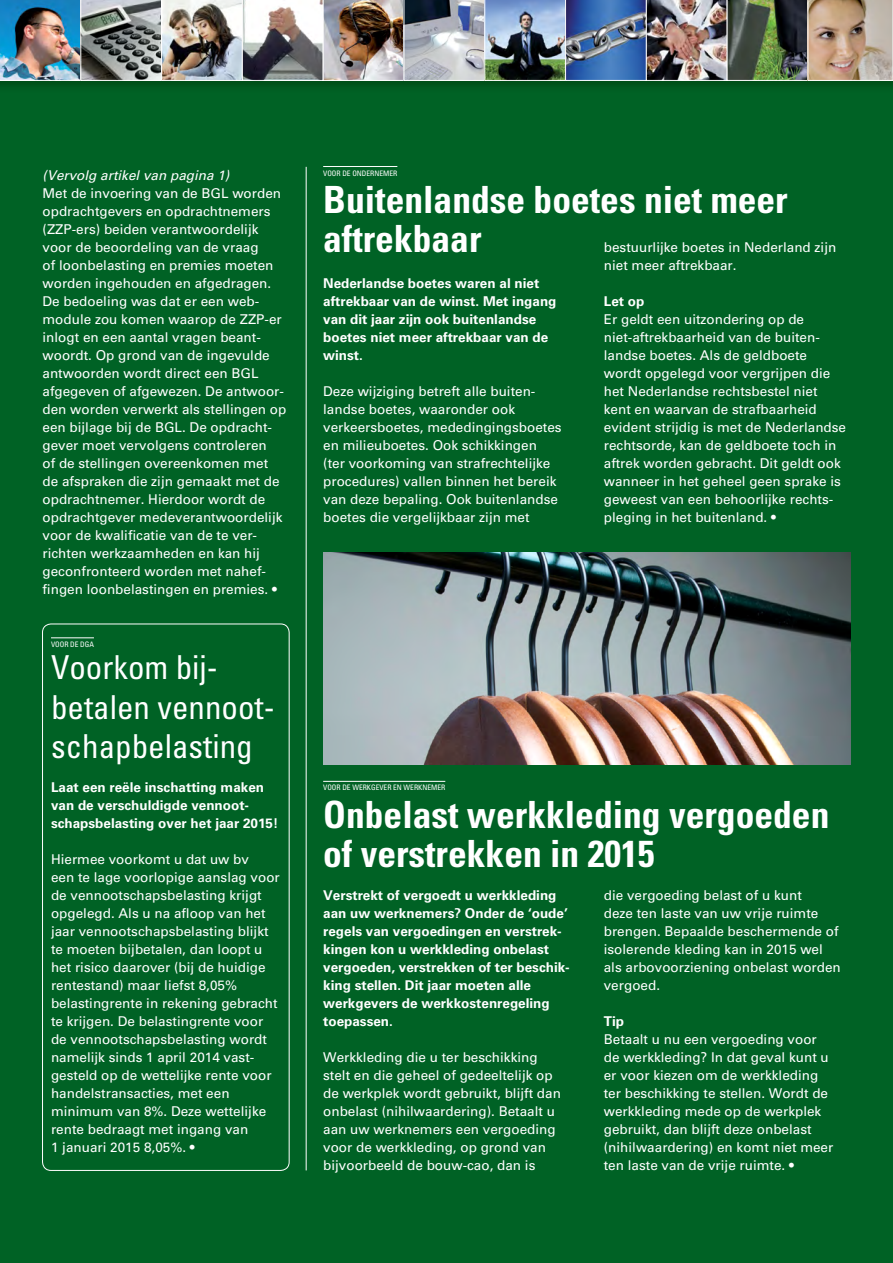
<style>
.page{position:relative;width:893px;height:1263px;background:#006225}
.page>*{position:absolute;margin:0;border:0;box-sizing:border-box;transform-origin:0 0}
.t1{font:700 condensed 37.5px/39px "Univers LT Std";color:#fff}
.t2{font:condensed 33px/39.6px "Univers LT Std";color:#fff}
.t3{font:13.5px/18px "Univers LT Std";color:#fff}
.t4{font:700 13.5px/18px "Univers LT Std";color:#fff}
.t5{font:italic 13.5px "Univers LT Std";color:#fff}
.t6{font:condensed 7.5px "Univers LT Std";color:#fff}
</style>
<div class="page">
<img style="left:0;top:0;width:893px;height:81px">
<div style="left:42px;top:624px;width:248px;height:547px;border:1px solid #fff;border-radius:9px"></div>
<hr style="left:323px;top:781px;width:122px;height:1px;background:#fff">
<hr style="left:51px;top:637px;width:43px;height:1px;background:#fff">
<hr style="left:323px;top:166px;width:74px;height:1px;background:#fff">
<hr style="left:306px;top:167px;width:1px;height:1003px;background:#fff">
<img style="left:323px;top:553px;width:527px;height:211px">
<p class="t5" style="left:43px;top:167px;width:188px">(Vervolg artikel van pagina 1)</p>
<p class="t3" style="left:43px;top:184px;width:245px">Met de invoering van de BGL worden opdrachtgevers en opdrachtnemers (ZZP-ers) beiden verantwoordelijk voor de beoordeling van de vraag<br>of loonbelasting en premies moeten worden ingehouden en afgedragen.<br>De bedoeling was dat er een web&shy;module zou komen waarop de ZZP-er inlogt en een aantal vragen beant&shy;woordt. Op grond van de ingevulde antwoorden wordt direct een BGL afgegeven of afgewezen. De antwoor&shy;den worden verwerkt als stellingen op een bijlage bij de BGL. De opdracht&shy;gever moet vervolgens controleren<br>of de stellingen overeenkomen met de afspraken die zijn gemaakt met de opdrachtnemer. Hierdoor wordt de opdrachtgever medeverantwoordelijk voor de kwalificatie van de te ver&shy;richten werkzaamheden en kan hij geconfronteerd worden met nahef&shy;fingen loonbelastingen en premies. •</p>
<p class="t6" style="left:51px;top:639px;width:44px">VOOR DE DGA</p>
<h2 class="t2" style="left:51px;top:647px;width:225px">VOORKOM BIJ-<br>BETALEN VENNOOT-<br>SCHAPBELASTING</h2>
<p class="t4" style="left:51px;top:778px;width:229px">Laat een reële inschatting maken van de verschuldigde vennoot&shy;schapsbelasting over het jaar 2015!</p>
<p class="t3" style="left:51px;top:850px;width:230px">Hiermee voorkomt u dat uw bv<br>een te lage voorlopige aanslag voor de vennootschapsbelasting krijgt opgelegd. Als u na afloop van het jaar vennootschapsbelasting blijkt te moeten bijbetalen, dan loopt u het risico daarover (bij de huidige rentestand) maar liefst 8,05% belastingrente in rekening gebracht te krijgen. De belastingrente voor de vennootschapsbelasting wordt namelijk sinds 1 april 2014 vast&shy;gesteld op de wettelijke rente voor handelstransacties, met een minimum van 8%. Deze wettelijke rente bedraagt met ingang van<br>1 januari 2015 8,05%. •</p>
<p class="t6" style="left:323px;top:168px;width:76px">VOOR DE ONDERNEMER</p>
<h1 class="t1" style="left:323px;top:180px;width:466px">Buitenlandse boetes niet meer aftrekbaar</h1>
<p class="t3" style="left:604px;top:238px;width:234px">bestuurlijke boetes in Nederland zijn niet meer aftrekbaar.</p>
<p class="t4" style="left:604px;top:292px;width:42px">Let op</p>
<p class="t3" style="left:604px;top:310px;width:244px">Er geldt een uitzondering op de niet-aftrekbaarheid van de buiten&shy;landse boetes. Als de geldboete wordt opgelegd voor vergrijpen die het Nederlandse rechtsbestel niet kent en waarvan de strafbaarheid evident strijdig is met de Nederlandse rechtsorde, kan de geldboete toch in aftrek worden gebracht. Dit geldt ook wanneer in het geheel geen sprake is geweest van een behoorlijke rechts&shy;pleging in het buitenland. •</p>
<p class="t4" style="left:323px;top:274px;width:235px">Nederlandse boetes waren al niet aftrekbaar van de winst. Met ingang van dit jaar zijn ook buitenlandse boetes niet meer aftrekbaar van de winst.</p>
<p class="t3" style="left:323px;top:382px;width:240px">Deze wijziging betreft alle buiten&shy;landse boetes, waaronder ook verkeersboetes, mededingingsboetes en milieuboetes. Ook schikkingen (ter voorkoming van strafrechtelijke procedures) vallen binnen het bereik van deze bepaling. Ook buitenlandse boetes die vergelijkbaar zijn met</p>
<p class="t6" style="left:323px;top:783px;width:124px">VOOR DE WERKGEVER EN WERKNEMER</p>
<h1 class="t1" style="left:323px;top:795px;width:508px">Onbelast werkkleding vergoeden of verstrekken in 2015</h1>
<p class="t4" style="left:323px;top:886px;width:248px">Verstrekt of vergoedt u werkkleding aan uw werknemers? Onder de ‘oude’ regels van vergoedingen en verstrek&shy;kingen kon u werkkleding onbelast vergoeden, verstrekken of ter beschik&shy;king stellen. Dit jaar moeten alle werkgevers de werkkostenregeling toepassen.</p>
<p class="t3" style="left:323px;top:1048px;width:239px">Werkkleding die u ter beschikking stelt en die geheel of gedeeltelijk op de werkplek wordt gebruikt, blijft dan onbelast (nihilwaardering). Betaalt u aan uw werknemers een vergoeding voor de werkkleding, op grond van bijvoorbeeld de bouw-cao, dan is</p>
<p class="t3" style="left:604px;top:886px;width:239px">die vergoeding belast of u kunt<br>deze ten laste van uw vrije ruimte brengen. Bepaalde beschermende of isolerende kleding kan in 2015 wel als arbovoorziening onbelast worden vergoed.</p>
<p class="t4" style="left:604px;top:1012px;width:22px">Tip</p>
<p class="t3" style="left:604px;top:1030px;width:231px">Betaalt u nu een vergoeding voor de werkkleding? In dat geval kunt u er voor kiezen om de werkkleding ter beschikking te stellen. Wordt de werkkleding mede op de werkplek gebruikt, dan blijft deze onbelast (nihilwaardering) en komt niet meer ten laste van de vrije ruimte. •</p>
</div>
